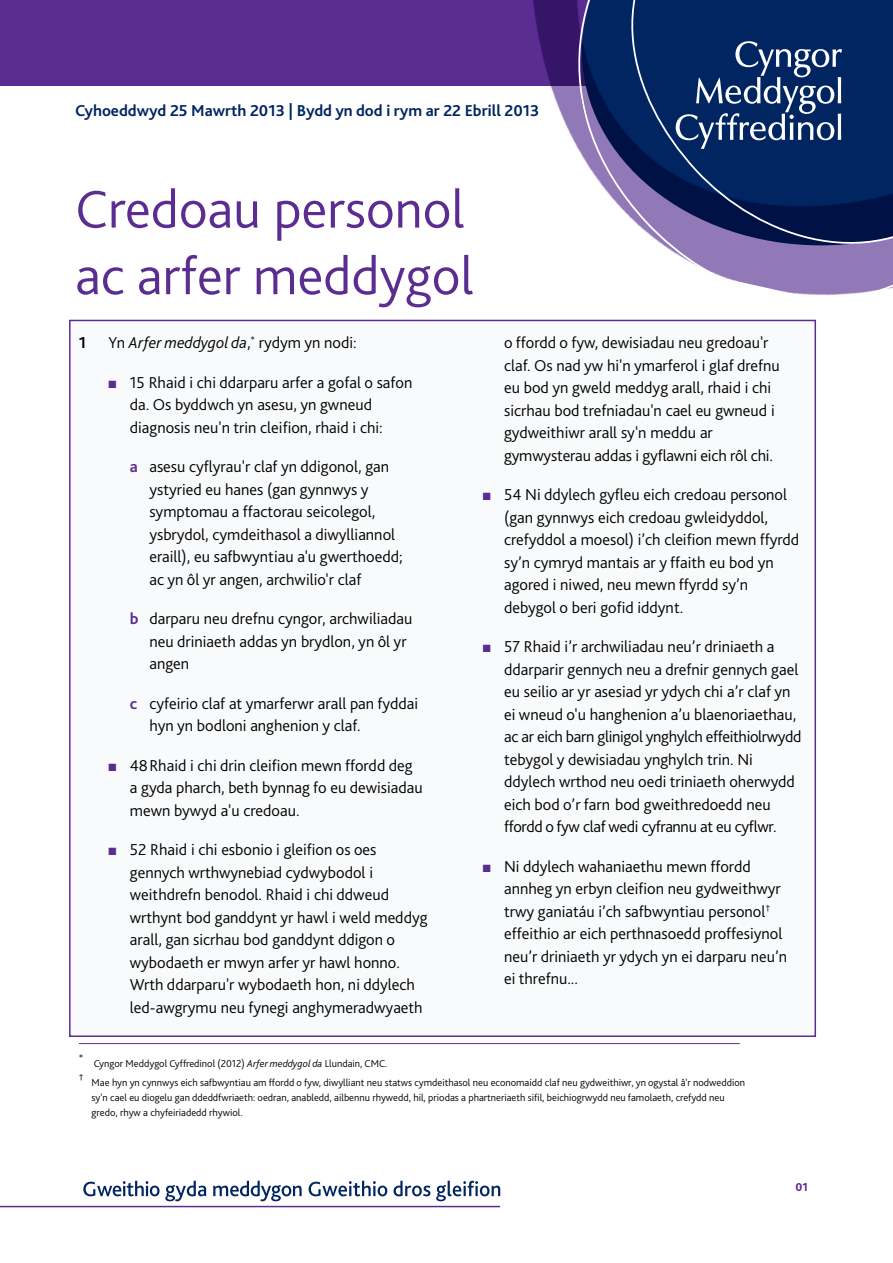
<style>
.page{position:relative;width:893px;height:1263px;background:#fff}
.page>*{position:absolute;margin:0;border:0;box-sizing:border-box;transform-origin:0 0}
.t1{font:300 55.5px/66.6px "Bliss 2";color:#5c2d91}
.t2{font:300 16.5px/22.5px "Bliss 2";color:#000}
.t3{font:700 16.5px "Bliss 2";color:#002561}
.t4{font:700 16.5px "Bliss 2";color:#000}
.t5{font:800 12px "Bliss 2";color:#5c2d91}
.t6{font:300 10.5px/15px "Bliss 2";color:#000}
.t7{font:300 9.6px "Bliss 2";color:#000}
.s1{font-style:italic}
.s2{color:#5c2d91}
.s3{font-weight:700;color:#5c2d91}
</style>
<div class="page">
<div style="left:0;top:1px;width:893px;height:85px;background:#5c2d91"></div>
<svg style="left:538px;top:0;width:355px;height:344px"></svg>
<svg style="left:83px;top:1181px;width:123px;height:20px"></svg>
<svg style="left:213px;top:1181px;width:89px;height:20px"></svg>
<svg style="left:309px;top:1181px;width:78px;height:15px"></svg>
<svg style="left:394px;top:1181px;width:36px;height:15px"></svg>
<svg style="left:436px;top:1181px;width:64px;height:20px"></svg>
<hr style="left:0;top:1206px;width:500px;height:1px;background:#5c2d91">
<svg style="left:676px;top:41px;width:166px;height:108px;background:#304e7e"></svg>
<div style="left:69px;top:320px;width:747px;height:717px;background:#f9fafb;border:2px solid #5c2d91"></div>
<hr style="left:79px;top:1043px;width:661px;height:1px;background:#5c2d91">
<p class="t3" style="left:75px;top:100px;width:466px">Cyhoeddwyd 25 Mawrth 2013 | Bydd yn dod i rym ar 22 Ebrill 2013</p>
<h1 class="t1" style="left:75px;top:174px;width:400px">Credoau personol ac arfer meddygol</h1>
<p class="t4" style="left:79px;top:332px;width:9px">1</p>
<p class="t2" style="left:109px;top:331px;width:249px">Yn <span class="s1">Arfer meddygol da</span>,<sup>*</sup> rydym yn nodi:</p>
<p class="t2" style="left:130px;top:371px;width:284px;text-indent:-21px"><span class="s2">■</span> 15 Rhaid i chi ddarparu arfer a gofal o safon da. Os byddwch yn asesu, yn gwneud diagnosis neu'n trin cleifion, rhaid i chi:</p>
<p class="t2" style="left:149px;top:455px;width:255px;text-indent:-20px"><span class="s3">a</span> asesu cyflyrau'r claf yn ddigonol, gan ystyried eu hanes (gan gynnwys y symptomau a ffactorau seicolegol, ysbrydol, cymdeithasol a diwylliannol eraill), eu safbwyntiau a'u gwerthoedd; ac yn ôl yr angen, archwilio'r claf</p>
<p class="t2" style="left:149px;top:607px;width:264px;text-indent:-20px"><span class="s3">b</span> darparu neu drefnu cyngor, archwiliadau neu driniaeth addas yn brydlon, yn ôl yr angen</p>
<p class="t2" style="left:149px;top:692px;width:270px;text-indent:-20px"><span class="s3">c</span> cyfeirio claf at ymarferwr arall pan fyddai hyn yn bodloni anghenion y claf.</p>
<p class="t2" style="left:130px;top:754px;width:294px;text-indent:-21px"><span class="s2">■</span> 48Rhaid i chi drin cleifion mewn ffordd deg a gyda pharch, beth bynnag fo eu dewisiadau mewn bywyd a'u credoau.</p>
<p class="t2" style="left:130px;top:838px;width:299px;text-indent:-21px"><span class="s2">■</span> 52 Rhaid i chi esbonio i gleifion os oes gennych wrthwynebiad cydwybodol i weithdrefn benodol. Rhaid i chi ddweud wrthynt bod ganddynt yr hawl i weld meddyg arall, gan sicrhau bod ganddynt ddigon o wybodaeth er mwyn arfer yr hawl honno.<br>Wrth ddarparu'r wybodaeth hon, ni ddylech led-awgrymu neu fynegi anghymeradwyaeth</p>
<p class="t2" style="left:504px;top:331px;width:277px">o ffordd o fyw, dewisiadau neu gredoau'r claf. Os nad yw hi'n ymarferol i glaf drefnu eu bod yn gweld meddyg arall, rhaid i chi sicrhau bod trefniadau'n cael eu gwneud i gydweithiwr arall sy'n meddu ar gymwysterau addas i gyflawni eich rôl chi.</p>
<p class="t2" style="left:504px;top:483px;width:297px;text-indent:-21px"><span class="s2">■</span> 54 Ni ddylech gyfleu eich credoau personol (gan gynnwys eich credoau gwleidyddol, crefyddol a moesol) i’ch cleifion mewn ffyrdd sy’n cymryd mantais ar y ffaith eu bod yn agored i niwed, neu mewn ffyrdd sy’n debygol o beri gofid iddynt.</p>
<p class="t2" style="left:504px;top:635px;width:299px;text-indent:-21px"><span class="s2">■</span> 57 Rhaid i’r archwiliadau neu’r driniaeth a ddarparir gennych neu a drefnir gennych gael eu seilio ar yr asesiad yr ydych chi a’r claf yn ei wneud o'u hanghenion a’u blaenoriaethau, ac ar eich barn glinigol ynghylch effeithiolrwydd tebygol y dewisiadau ynghylch trin. Ni ddylech wrthod neu oedi triniaeth oherwydd eich bod o’r farn bod gweithredoedd neu ffordd o fyw claf wedi cyfrannu at eu cyflwr.</p>
<p class="t2" style="left:504px;top:855px;width:284px;text-indent:-21px"><span class="s2">■</span> Ni ddylech wahaniaethu mewn ffordd annheg yn erbyn cleifion neu gydweithwyr trwy ganiatáu i’ch safbwyntiau personol<sup>† </sup>effeithio ar eich perthnasoedd proffesiynol neu’r driniaeth yr ydych yn ei darparu neu’n ei threfnu...</p>
<p class="t7" style="left:79px;top:1052px;width:6px">*</p>
<p class="t6" style="left:94px;top:1055px;width:295px">Cyngor Meddygol Cyffredinol (2012) <span class="s1">Arfer meddygol da</span> Llundain, CMC.</p>
<p class="t7" style="left:79px;top:1071px;width:6px">†</p>
<p class="t6" style="left:92px;top:1074px;width:655px">Mae hyn yn cynnwys eich safbwyntiau am ffordd o fyw, diwylliant neu statws cymdeithasol neu economaidd claf neu gydweithiwr, yn ogystal â'r nodweddion sy'n cael eu diogelu gan ddeddfwriaeth: oedran, anabledd, ailbennu rhywedd, hil, priodas a phartneriaeth sifil, beichiogrwydd neu famolaeth, crefydd neu gredo, rhyw a chyfeiriadedd rhywiol.</p>
<p class="t5" style="left:795px;top:1180px;width:14px">01</p>
</div>
